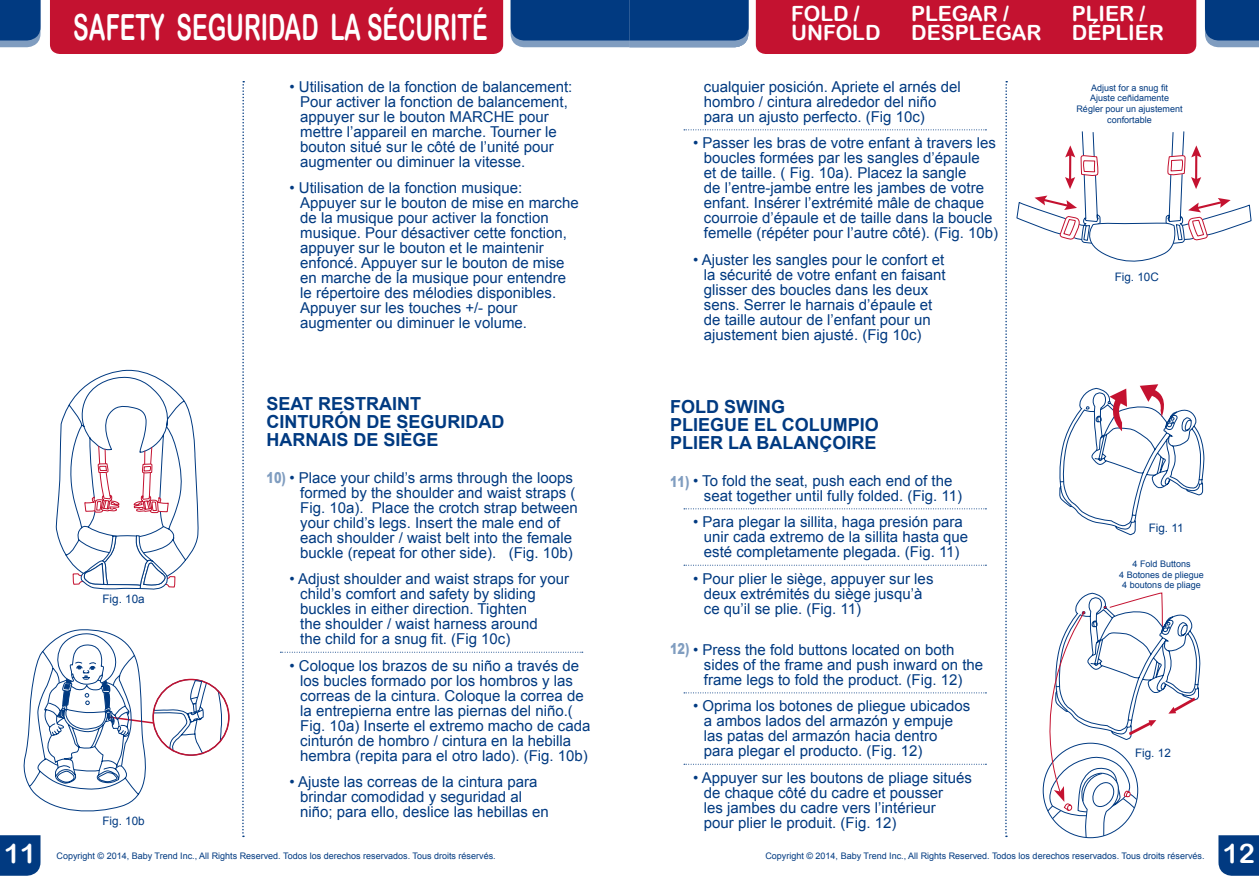
<style>
.page{position:relative;width:1259px;height:893px;background:#fff}
.page>*{position:absolute;margin:0;border:0;box-sizing:border-box;transform-origin:0 0}
.t1{font:36px "Arial Rounded MT Bold";color:#fff;scale:.65 1}
.t2{font:27px "Arial Rounded MT Bold";color:#fff}
.t3{font:21px/18.8px "Arial Rounded MT Bold";color:#fff}
.t4{font:700 18px/18px "Arial";color:#013a81}
.t5{font:15px/15px "Arial";color:#013a81}
.t6{font:11.7px "Arial";color:#013a81}
.t7{font:9px/10.8px "Arial";color:#013a81;text-align:center}
.s1{font-weight:900;color:#809dc0}
</style>
<div class="page">
<div style="left:50px;top:0;width:453px;height:54px;background:#c41230"></div>
<svg style="left:0;top:0;width:40px;height:47px;background:#164a8b"></svg>
<div style="left:0;top:835px;width:40px;height:41px;background:#013a81"></div>
<div style="left:756px;top:0;width:440px;height:54px;background:#c41230"></div>
<svg style="left:1205px;top:0;width:54px;height:47px;background:#164a8b"></svg>
<svg style="left:1218px;top:835px;width:41px;height:41px;background:#0c4386"></svg>
<svg style="left:1005px;top:81px;width:2px;height:756px"></svg>
<svg style="left:510px;top:0;width:238px;height:47px;background:#15498a"></svg>
<svg style="left:684px;top:129px;width:302px;height:1px"></svg>
<svg style="left:684px;top:508px;width:302px;height:1px"></svg>
<svg style="left:684px;top:565px;width:302px;height:1px"></svg>
<svg style="left:684px;top:692px;width:302px;height:1px"></svg>
<svg style="left:684px;top:764px;width:302px;height:1px"></svg>
<svg style="left:280px;top:652px;width:303px;height:1px"></svg>
<svg style="left:242px;top:81px;width:2px;height:756px"></svg>
<svg style="left:1059px;top:384px;width:145px;height:151px"></svg>
<svg style="left:55px;top:369px;width:144px;height:221px"></svg>
<svg style="left:23px;top:629px;width:207px;height:183px"></svg>
<svg style="left:1016px;top:131px;width:236px;height:131px"></svg>
<svg style="left:1042px;top:592px;width:158px;height:246px"></svg>
<h1 class="t1" style="left:73px;top:6px;width:639px">SAFETY SEGURIDAD LA SÉCURITÉ</h1>
<p class="t6" style="left:102px;top:592px;width:44px">Fig. 10a</p>
<p class="t6" style="left:102px;top:814px;width:44px">Fig. 10b</p>
<p class="t5" style="left:300px;top:79px;width:274px;text-indent:-11px">• Utilisation de la fonction de balancement:<br>Pour activer la fonction de balancement, appuyer sur le bouton MARCHE pour mettre l’appareil en marche. Tourner le bouton situé sur le côté de l’unité pour augmenter ou diminuer la vitesse.</p>
<p class="t5" style="left:300px;top:181px;width:280px;text-indent:-11px">• Utilisation de la fonction musique:<br>Appuyer sur le bouton de mise en marche de la musique pour activer la fonction musique. Pour désactiver cette fonction, appuyer sur le bouton et le maintenir enfoncé. Appuyer sur le bouton de mise en marche de la musique pour entendre le répertoire des mélodies disponibles.<br>Appuyer sur les touches +/- pour augmenter ou diminuer le volume.</p>
<p class="t4" style="left:266px;top:396px;width:239px">SEAT RESTRAINT<br>CINTURÓN DE SEGURIDAD<br>HARNAIS DE SIÈGE</p>
<p class="t5" style="left:300px;top:470px;width:279px;text-indent:-34px"><span class="s1">10)</span> • Place your child’s arms through the loops formed by the shoulder and waist straps ( Fig. 10a). Place the crotch strap between your child’s legs. Insert the male end of each shoulder / waist belt into the female buckle (repeat for other side). (Fig. 10b)</p>
<p class="t5" style="left:300px;top:572px;width:270px;text-indent:-11px">• Adjust shoulder and waist straps for your child’s comfort and safety by sliding buckles in either direction. Tighten<br>the shoulder / waist harness around<br>the child for a snug fit. (Fig 10c)</p>
<p class="t5" style="left:300px;top:658px;width:292px;text-indent:-11px">• Coloque los brazos de su niño a través de los bucles formado por los hombros y las correas de la cintura. Coloque la correa de la entrepierna entre las piernas del niño.( Fig. 10a) Inserte el extremo macho de cada cinturón de hombro / cintura en la hebilla hembra (repita para el otro lado). (Fig. 10b)</p>
<p class="t5" style="left:300px;top:774px;width:250px;text-indent:-11px">• Ajuste las correas de la cintura para brindar comodidad y seguridad al niño; para ello, deslice las hebillas en</p>
<h3 class="t3" style="left:791px;top:4px;width:91px">FOLD /<br>UNFOLD</h3>
<h3 class="t3" style="left:911px;top:4px;width:132px">PLEGAR /<br>DESPLEGAR</h3>
<h3 class="t3" style="left:1072px;top:4px;width:93px">PLIER /<br>DÉPLIER</h3>
<p class="t5" style="left:704px;top:79px;width:258px">cualquier posición. Apriete el arnés del hombro / cintura alrededor del niño para un ajusto perfecto. (Fig 10c)</p>
<p class="t5" style="left:704px;top:136px;width:296px;text-indent:-11px">• Passer les bras de votre enfant à travers les boucles formées par les sangles d’épaule<br>et de taille. ( Fig. 10a). Placez la sangle<br>de l’entre-jambe entre les jambes de votre enfant. Insérer l’extrémité mâle de chaque courroie d’épaule et de taille dans la boucle femelle (répéter pour l’autre côté). (Fig. 10b)</p>
<p class="t5" style="left:704px;top:252px;width:243px;text-indent:-11px">• Ajuster les sangles pour le confort et la sécurité de votre enfant en faisant glisser des boucles dans les deux sens. Serrer le harnais d’épaule et de taille autour de l’enfant pour un ajustement bien ajusté. (Fig 10c)</p>
<p class="t4" style="left:670px;top:399px;width:210px">FOLD SWING<br>PLIEGUE EL COLUMPIO<br>PLIER LA BALANÇOIRE</p>
<p class="t5" style="left:704px;top:473px;width:260px;text-indent:-34px"><span class="s1">11)</span> • To fold the seat, push each end of the seat together until fully folded. (Fig. 11)</p>
<p class="t5" style="left:704px;top:515px;width:266px;text-indent:-11px">• Para plegar la sillita, haga presión para unir cada extremo de la sillita hasta que esté completamente plegada. (Fig. 11)</p>
<p class="t5" style="left:704px;top:571px;width:231px;text-indent:-11px">• Pour plier le siège, appuyer sur les deux extrémités du siège jusqu’à ce qu’il se plie. (Fig. 11)</p>
<p class="t5" style="left:704px;top:642px;width:281px;text-indent:-34px"><span class="s1">12)</span> • Press the fold buttons located on both sides of the frame and push inward on the frame legs to fold the product. (Fig. 12)</p>
<p class="t5" style="left:704px;top:699px;width:268px;text-indent:-11px">• Oprima los botones de pliegue ubicados a ambos lados del armazón y empuje las patas del armazón hacia dentro para plegar el producto. (Fig. 12)</p>
<p class="t5" style="left:704px;top:770px;width:269px;text-indent:-11px">• Appuyer sur les boutons de pliage situés de chaque côté du cadre et pousser<br>les jambes du cadre vers l’intérieur<br>pour plier le produit. (Fig. 12)</p>
<p class="t7" style="left:1076px;top:82px;width:108px">Adjust for a snug fit<br>Ajuste ceñidamente<br>Régler pour un ajustement confortable</p>
<p class="t6" style="left:1114px;top:269px;width:46px">Fig. 10C</p>
<p class="t6" style="left:1148px;top:520px;width:36px">Fig. 11</p>
<p class="t7" style="left:1119px;top:558px;width:86px">4 Fold Buttons<br>4 Botones de pliegue<br>4 boutons de pliage</p>
<p class="t6" style="left:1135px;top:745px;width:37px">Fig. 12</p>
<h2 class="t2" style="left:4px;top:838px;width:34px">11</h2>
<h2 class="t2" style="left:1222px;top:838px;width:34px">12</h2>
<p class="t7" style="left:57px;top:851px;width:441px">Copyright © 2014, Baby Trend Inc., All Rights Reserved. Todos los derechos reservados. Tous droits réservés.</p>
<p class="t7" style="left:765px;top:851px;width:441px">Copyright © 2014, Baby Trend Inc., All Rights Reserved. Todos los derechos reservados. Tous droits réservés.</p>
</div>
